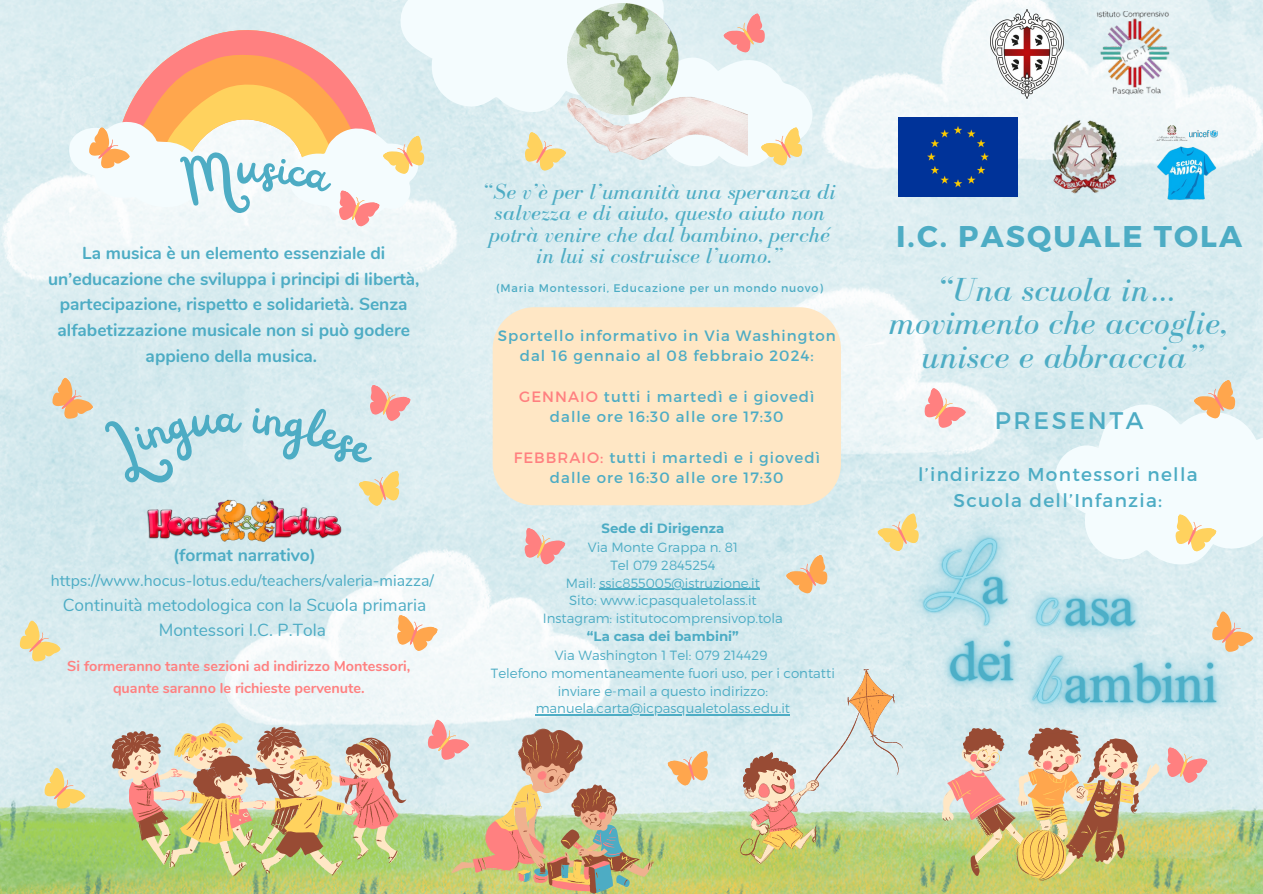
<style>
.page{position:relative;width:1263px;height:894px;background:#fff}
.page>*{position:absolute;margin:0;border:0;box-sizing:border-box;transform-origin:0 0}
.t1{font:italic 34.35px "Bodoni FLF";letter-spacing:.01em;color:#4dacc4}
.t2{font:700 30px "Montserrat";letter-spacing:.07em;color:#4dacc4}
.t3{font:24px "Montserrat";letter-spacing:.11em;color:#4dacc4}
.t4{font:italic 22.35px/21.3px "Bodoni FLF";letter-spacing:.01em;color:#4dacc4;text-align:center}
.t5{font:18.6px "Montserrat";letter-spacing:.07em;color:#4dacc4}
.t6{font:700 17.4px/25.8px "Nunito";color:#4dacc4;text-align:center}
.t7{font:17.4px/25.8px "Nunito";color:#4dacc4;text-align:center}
.t8{font:15.9px "Nunito";color:#4dacc4}
.t9{font:15px/20.2px "Montserrat";letter-spacing:.07em;color:#4dacc4;text-align:center}
.t10{font:700 14.4px/21.3px "Nunito";color:#ff8080;text-align:center}
.t11{font:300 13.35px/17.9px "Montserrat";color:#4dacc4;text-align:center}
.t12{font:700 13.35px "Montserrat";color:#4dacc4}
.t13{font:11.1px "Montserrat";letter-spacing:.07em;color:#4dacc4}
.s1{color:#ff8080}
</style>
<div class="page">
<img style="left:0;top:0;width:1263px;height:893px">
<svg style="left:111px;top:722px;width:295px;height:153px;background:#ccbe90"></svg>
<svg style="left:740px;top:669px;width:163px;height:194px;background:#d2d8c2"></svg>
<svg style="left:399px;top:0;width:420px;height:173px;fill:#f4fcfe"></svg>
<svg style="left:420px;top:718px;width:234px;height:175px;background:#ccc5a9"></svg>
<svg style="left:1054px;top:403px;width:209px;height:220px;fill:#f4fcfe"></svg>
<svg style="left:917px;top:387px;width:50px;height:47px"></svg>
<svg style="left:390px;top:614px;width:48px;height:40px"></svg>
<svg style="left:1193px;top:379px;width:50px;height:45px"></svg>
<svg style="left:1168px;top:513px;width:49px;height:43px"></svg>
<svg style="left:785px;top:553px;width:50px;height:45px;background:#e5d2b8"></svg>
<svg style="left:37px;top:766px;width:49px;height:49px;background:#ddddb3"></svg>
<svg style="left:517px;top:131px;width:50px;height:45px;background:#e7e2be"></svg>
<svg style="left:667px;top:750px;width:48px;height:38px;background:#ebceac"></svg>
<svg style="left:942px;top:738px;width:266px;height:142px;background:#cac282"></svg>
<svg style="left:1204px;top:610px;width:50px;height:9px"></svg>
<svg style="left:517px;top:527px;width:49px;height:41px;background:#e6c3c3"></svg>
<img style="left:990px;top:9px;width:73px;height:89px">
<div style="left:899px;top:118px;width:118px;height:78px;background:#039"></div>
<img style="left:1095px;top:12px;width:78px;height:86px">
<img style="left:1051px;top:117px;width:69px;height:79px">
<img style="left:1154px;top:125px;width:64px;height:75px">
<img style="left:1189px;top:130px;width:29px;height:7px">
<img style="left:1154px;top:117px;width:35px;height:32px">
<img style="left:567px;top:4px;width:180px;height:155px">
<svg style="left:722px;top:12px;width:51px;height:46px;background:#e6caca"></svg>
<div style="left:493px;top:307px;width:348px;height:198px;background:#ffe7c5"></div>
<svg style="left:12px;top:619px;width:50px;height:49px;background:#e4e1c1"></svg>
<svg style="left:760px;top:126px;width:50px;height:45px"></svg>
<svg style="left:45px;top:376px;width:49px;height:50px;background:#e0d2bb"></svg>
<img style="left:143px;top:494px;width:203px;height:56px">
<img style="left:1139px;top:542px;width:40px;height:77px">
<img style="left:1142px;top:619px;width:118px;height:141px">
<img style="left:905px;top:711px;width:48px;height:27px">
<img style="left:844px;top:459px;width:231px;height:252px">
<img style="left:956px;top:482px;width:183px;height:78px">
<img style="left:953px;top:560px;width:189px;height:251px">
<hr style="left:599px;top:588px;width:161px;height:1px;background:#4dacc4">
<hr style="left:536px;top:714px;width:254px;height:1px;background:#4dacc4">
<svg style="left:68px;top:21px;width:364px;height:209px"></svg>
<div style="left:100px;top:404px;width:143px;height:92px;background:#d5eaee"></div>
<svg style="left:252px;top:384px;width:159px;height:125px;background:#dce6e5"></svg>
<p class="t6" style="left:48px;top:240px;width:373px">La musica è un elemento essenziale di un’educazione che sviluppa i principi di libertà, partecipazione, rispetto e solidarietà. Senza alfabetizzazione musicale non si può godere appieno della musica.</p>
<p class="t6" style="left:173px;top:542px;width:144px">(format narrativo)</p>
<p class="t8" style="left:51px;top:569px;width:385px">https://www.hocus-lotus.edu/teachers/valeria-miazza/</p>
<p class="t7" style="left:63px;top:591px;width:365px">Continuità metodologica con la Scuola primaria<br>Montessori I.C. P.Tola</p>
<p class="t10" style="left:67px;top:655px;width:345px">Si formeranno tante sezioni ad indirizzo Montessori, quante saranno le richieste pervenute.</p>
<p class="t4" style="left:484px;top:181px;width:353px">“Se v’è per l’umanità una speranza di salvezza e di aiuto, questo aiuto non potrà venire che dal bambino, perché in lui si costruisce l’uomo.”</p>
<p class="t13" style="left:496px;top:280px;width:328px">(Maria Montessori, Educazione per un mondo nuovo)</p>
<p class="t9" style="left:498px;top:325px;width:340px">Sportello informativo in Via Washington dal 16 gennaio al 08 febbraio 2024:</p>
<p class="t9" style="left:519px;top:385px;width:297px"><span class="s1">GENNAIO</span> tutti i martedì e i giovedì dalle ore 16:30 alle ore 17:30</p>
<p class="t9" style="left:514px;top:446px;width:308px"><span class="s1">FEBBRAIO:</span> tutti i martedì e i giovedì dalle ore 16:30 alle ore 17:30</p>
<p class="t12" style="left:602px;top:520px;width:124px">Sede di Dirigenza</p>
<p class="t11" style="left:588px;top:537px;width:152px">Via Monte Grappa n. 81</p>
<p class="t11" style="left:610px;top:555px;width:107px">Tel 079 2845254</p>
<p class="t11" style="left:566px;top:573px;width:196px">Mail: ssic855005@istruzione.it</p>
<p class="t11" style="left:569px;top:591px;width:189px">Sito: www.icpasqualetolass.it</p>
<p class="t11" style="left:543px;top:608px;width:241px">Instagram: istitutocomprensivop.tola</p>
<p class="t12" style="left:587px;top:628px;width:153px">“La casa dei bambini”</p>
<p class="t11" style="left:555px;top:645px;width:214px">Via Washington 1 Tel: 079 214429</p>
<p class="t11" style="left:491px;top:663px;width:345px">Telefono momentaneamente fuori uso, per i contatti inviare e-mail a questo indirizzo: manuela.carta@icpasqualetolass.edu.it</p>
<p class="t2" style="left:896px;top:217px;width:348px">I.C. PASQUALE TOLA</p>
<p class="t1" style="left:939px;top:271px;width:239px">“Una scuola in…</p>
<p class="t1" style="left:889px;top:304px;width:340px">movimento che accoglie,</p>
<p class="t1" style="left:922px;top:338px;width:284px">unisce e abbraccia”</p>
<p class="t3" style="left:995px;top:404px;width:150px">PRESENTA</p>
<p class="t5" style="left:918px;top:462px;width:281px">l’indirizzo Montessori nella</p>
<p class="t5" style="left:954px;top:488px;width:210px">Scuola dell’Infanzia:</p>
</div>
